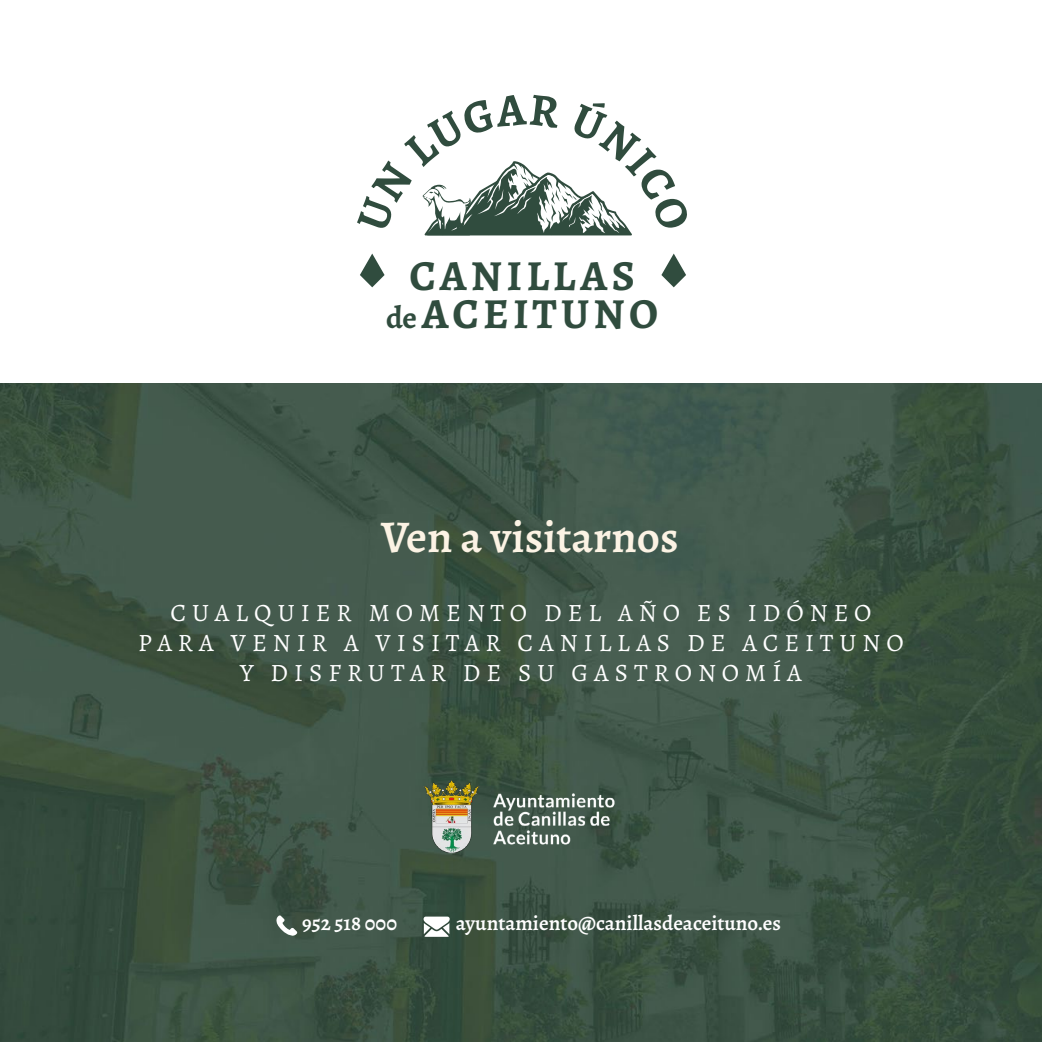
<style>
.page{position:relative;width:1042px;height:1042px;background:#fff}
.page>*{position:absolute;margin:0;border:0;box-sizing:border-box;transform-origin:0 0}
.t1{font:600 45.5px "Alegreya";color:#fcf3e4}
.t2{font:700 42.88px/37.8px "Alegreya";letter-spacing:.1em;color:#304c3e;text-align:center}
.t3{font:25.03px/29.9px "Alegreya";letter-spacing:.24em;color:#fff;text-align:center}
.t4{font:600 21px "Alegreya";color:#fff}
.s1{font-size:31.32px}
</style>
<div class="page">
<svg style="left:360px;top:254px;width:24px;height:33px"></svg>
<svg style="left:661px;top:254px;width:25px;height:33px"></svg>
<img style="left:0;top:384px;width:1042px;height:658px">
<img style="left:420px;top:775px;width:202px;height:84px">
<svg style="left:423px;top:916px;width:27px;height:21px"></svg>
<svg style="left:276px;top:915px;width:21px;height:21px"></svg>
<svg style="left:422px;top:161px;width:210px;height:74px"></svg>
<h2 class="t2" style="left:386px;top:257px;width:273px">CANILLAS<br><span class="s1">de</span> ACEITUNO</h2>
<h1 class="t1" style="left:381px;top:508px;width:299px">Ven a visitarnos</h1>
<p class="t3" style="left:138px;top:597px;width:767px">CUALQUIER MOMENTO DEL AÑO ES IDÓNEO<br>PARA VENIR A VISITAR CANILLAS DE ACEITUNO<br>Y DISFRUTAR DE SU GASTRONOMÍA</p>
<p class="t4" style="left:302px;top:910px;width:97px">952 518 000</p>
<p class="t4" style="left:456px;top:910px;width:327px">ayuntamiento@canillasdeaceituno.es</p>
</div>
